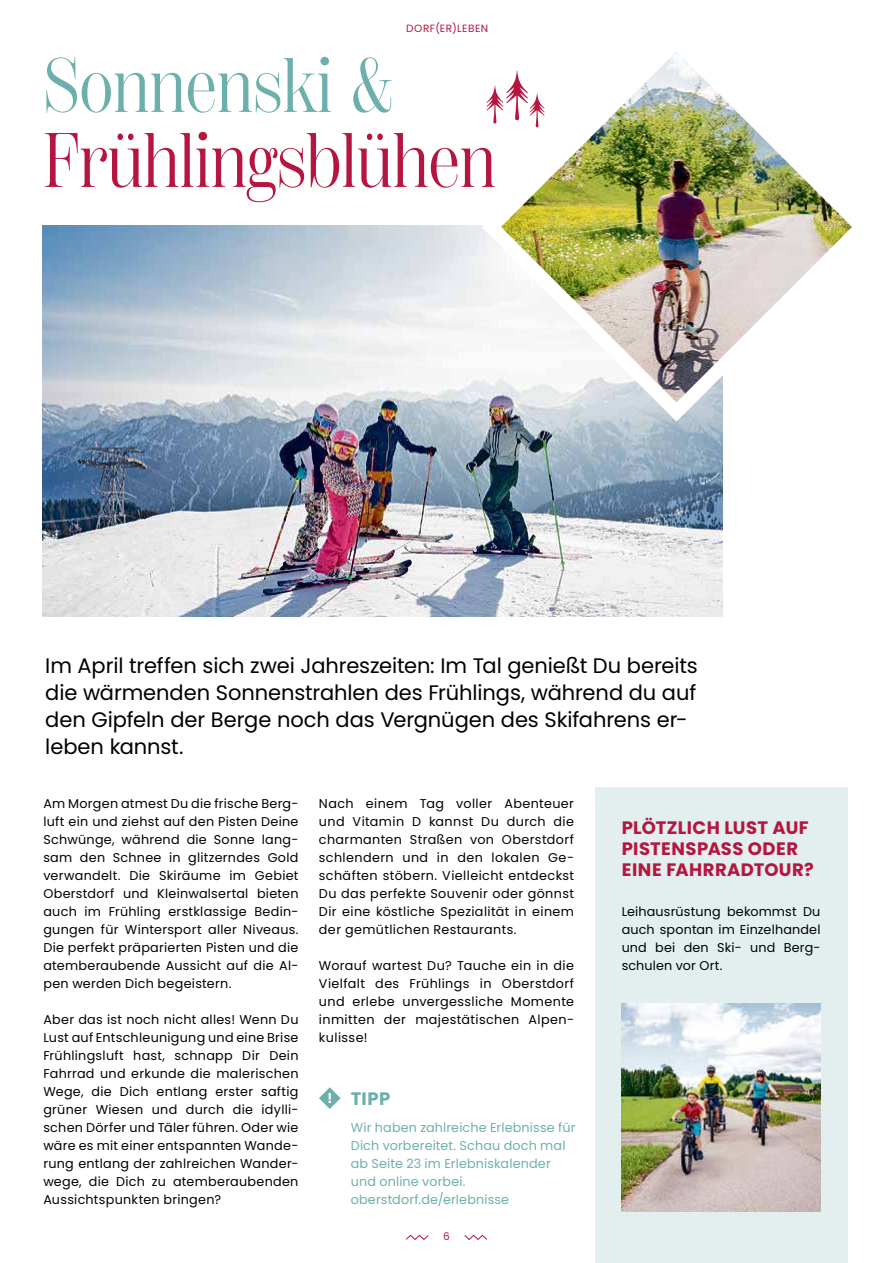
<style>
.page{position:relative;width:893px;height:1263px;background:#fff}
.page>*{position:absolute;margin:0;border:0;box-sizing:border-box;transform-origin:0 0}
.t1{font:76.95px "Scotch Display Comp Rm";color:#b5163f}
.t2{font:76.95px "Scotch Display Comp Rm";color:#6db0ab}
.t3{font:21px/27px "Poppins";letter-spacing:-.005em;color:#000}
.t4{font:700 18px/21px "Poppins";letter-spacing:.02em;color:#b5163f}
.t5{font:700 18px "Poppins";color:#6db0ab}
.t6{font:12.75px/18px "Poppins";letter-spacing:.025em;color:#000;text-align:justify}
.t7{font:12.75px/18px "Poppins";letter-spacing:.01em;color:#6db0ab}
.t8{font:10.5px "Poppins";letter-spacing:.045em;color:#b5163f}
</style>
<div class="page">
<svg style="left:406px;top:1235px;width:23px;height:5px"></svg>
<svg style="left:464px;top:1235px;width:23px;height:5px"></svg>
<div style="left:595px;top:788px;width:253px;height:475px;background:#e2efee"></div>
<img style="left:43px;top:226px;width:680px;height:390px">
<img style="left:472px;top:52px;width:380px;height:379px">
<svg style="left:319px;top:1087px;width:22px;height:22px"></svg>
<img style="left:622px;top:1003px;width:198px;height:208px">
<svg style="left:486px;top:71px;width:59px;height:56px"></svg>
<p class="t8" style="left:406px;top:23px;width:83px">DORF(ER)LEBEN</p>
<h1 class="t2" style="left:43px;top:42px;width:352px">Sonnenski &amp;</h1>
<h1 class="t1" style="left:43px;top:117px;width:454px">Frühlingsblühen</h1>
<h2 class="t3" style="left:45px;top:652px;width:654px">Im April treffen sich zwei Jahreszeiten: Im Tal genießt Du bereits die wärmenden Sonnenstrahlen des Frühlings, während du auf den Gipfeln der Berge noch das Vergnügen des Skifahrens er&shy;leben kannst.</h2>
<p class="t6" style="left:43px;top:794px;width:257px">Am Morgen atmest Du die frische Berg&shy;luft ein und ziehst auf den Pisten Deine Schwünge, während die Sonne lang&shy;sam den Schnee in glitzerndes Gold verwandelt. Die Skiräume im Gebiet Oberstdorf und Kleinwalsertal bieten auch im Frühling erstklassige Bedin&shy;gungen für Wintersport aller Niveaus.<br>Die perfekt präparierten Pisten und die atemberaubende Aussicht auf die Al&shy;pen werden Dich begeistern.</p>
<p class="t6" style="left:43px;top:1010px;width:257px">Aber das ist noch nicht alles! Wenn Du Lust auf Entschleunigung und eine Brise Frühlingsluft hast, schnapp Dir Dein Fahrrad und erkunde die malerischen Wege, die Dich entlang erster saftig grüner Wiesen und durch die idylli&shy;schen Dörfer und Täler führen. Oder wie wäre es mit einer entspannten Wande&shy;rung entlang der zahlreichen Wander&shy;wege, die Dich zu atemberaubenden Aussichtspunkten bringen?</p>
<p class="t6" style="left:319px;top:794px;width:257px">Nach einem Tag voller Abenteuer und Vitamin D kannst Du durch die charmanten Straßen von Oberstdorf schlendern und in den lokalen Ge&shy;schäften stöbern. Vielleicht entdeckst Du das perfekte Souvenir oder gönnst Dir eine köstliche Spezialität in einem der gemütlichen Restaurants.</p>
<p class="t6" style="left:319px;top:956px;width:257px">Worauf wartest Du? Tauche ein in die Vielfalt des Frühlings in Oberstdorf und erlebe unvergessliche Momente inmitten der majestätischen Alpen&shy;kulisse!</p>
<h3 class="t5" style="left:351px;top:1088px;width:41px">TIPP</h3>
<p class="t7" style="left:351px;top:1118px;width:226px">Wir haben zahlreiche Erlebnisse für<br>Dich vorbereitet. Schau doch mal ab Seite 23 im Erlebniskalender und online vorbei. oberstdorf.de/erlebnisse</p>
<p class="t8" style="left:443px;top:1230px;width:8px">6</p>
<h3 class="t4" style="left:622px;top:817px;width:194px">PLÖTZLICH LUST AUF<br>PISTENSPASS ODER<br>EINE FAHRRADTOUR?</h3>
<p class="t6" style="left:622px;top:902px;width:200px">Leihausrüstung bekommst Du auch spontan im Einzelhandel und bei den Ski- und Berg&shy;schulen vor Ort.</p>
</div>
